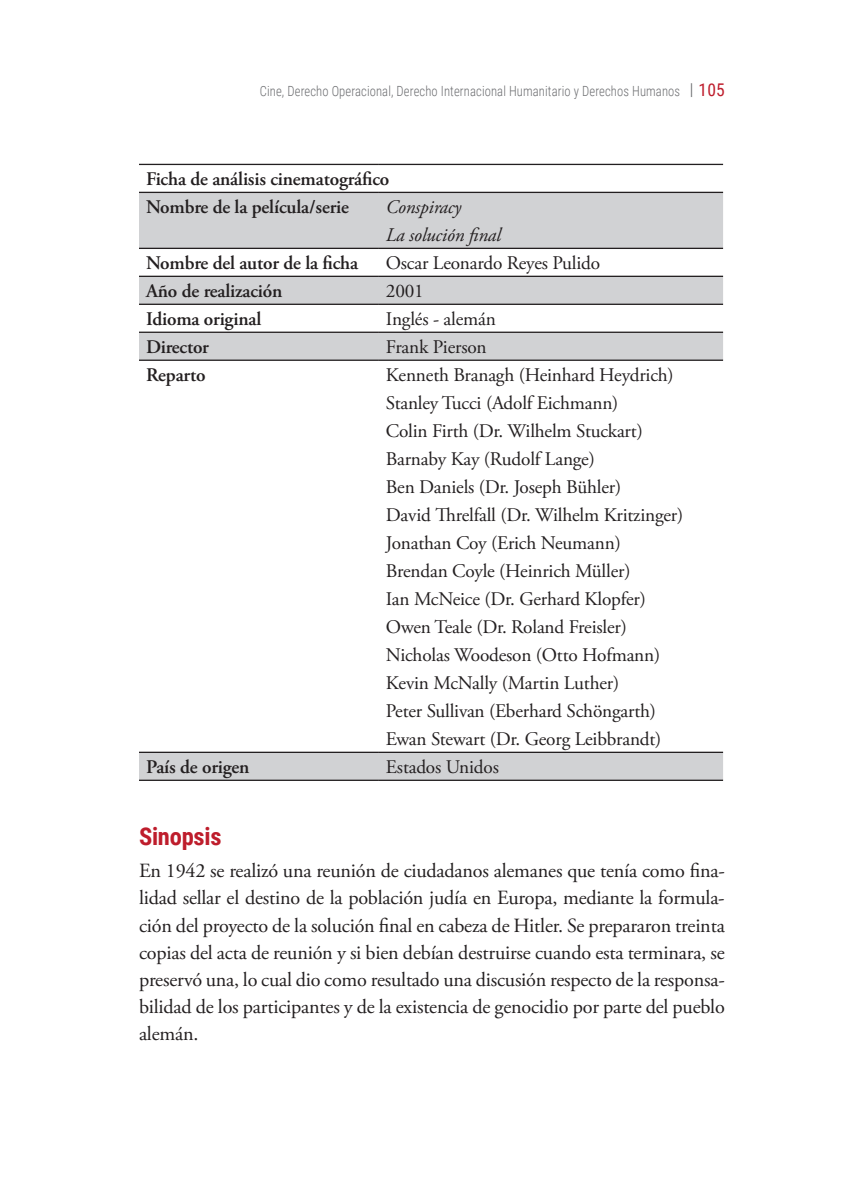
<style>
.page{position:relative;width:844px;height:1191px;background:#fff}
.page>*{position:absolute;margin:0;border:0;box-sizing:border-box;transform-origin:0 0}
.t1{font:700 24.5px "Roboto Condensed";letter-spacing:-.01em;color:#be1d2c}
.t2{font:20.12px/27.1px "Adobe Garamond Pro";letter-spacing:-.01em;color:#231f20;text-align:justify}
.t3{font:19.25px/28px "Adobe Garamond Pro";letter-spacing:-.02em;color:#231f20}
.t4{font:600 19.25px/28px "Adobe Garamond Pro";letter-spacing:-.01em;color:#231f20}
.t5{font:italic 19.25px/28px "Adobe Garamond Pro";letter-spacing:-.01em;color:#231f20}
.t6{font:300 14px "Roboto Condensed";letter-spacing:.01em;color:#6c6d70;scale:.9 1}
.s1{font-size:16.45px}
.s2{font-weight:400;font-size:17.5px;color:#be1d2c}
</style>
<div class="page">
<svg style="left:139px;top:193px;width:584px;height:586px"></svg>
<hr style="left:139px;top:164px;width:240px;height:1px;background:#231f20">
<hr style="left:379px;top:164px;width:344px;height:1px;background:#231f20">
<hr style="left:139px;top:192px;width:240px;height:1px;background:#231f20">
<hr style="left:379px;top:192px;width:344px;height:1px;background:#231f20">
<hr style="left:139px;top:248px;width:240px;height:1px;background:#231f20">
<hr style="left:379px;top:248px;width:344px;height:1px;background:#231f20">
<hr style="left:139px;top:276px;width:240px;height:1px;background:#231f20">
<hr style="left:379px;top:276px;width:344px;height:1px;background:#231f20">
<hr style="left:139px;top:304px;width:240px;height:1px;background:#231f20">
<hr style="left:379px;top:304px;width:344px;height:1px;background:#231f20">
<hr style="left:139px;top:331px;width:240px;height:2px;background:#231f20">
<hr style="left:379px;top:331px;width:344px;height:2px;background:#231f20">
<hr style="left:139px;top:359px;width:240px;height:2px;background:#231f20">
<hr style="left:379px;top:359px;width:344px;height:2px;background:#231f20">
<hr style="left:139px;top:751px;width:240px;height:2px;background:#231f20">
<hr style="left:379px;top:751px;width:344px;height:2px;background:#231f20">
<hr style="left:139px;top:779px;width:240px;height:2px;background:#231f20">
<hr style="left:379px;top:779px;width:344px;height:2px;background:#231f20">
<p class="t6" style="left:260px;top:82px;width:518px">Cine, Derecho Operacional, Derecho Internacional Humanitario y Derechos Humanos <span class="s1">|</span> <span class="s2">105</span></p>
<p class="t4" style="left:146px;top:165px;width:245px">Ficha de análisis cinematográfico<br>Nombre de la película/serie</p>
<p class="t5" style="left:386px;top:194px;width:116px">Conspiracy<br>La solución final</p>
<p class="t4" style="left:146px;top:249px;width:214px">Nombre del autor de la ficha</p>
<p class="t3" style="left:386px;top:250px;width:216px">Oscar Leonardo Reyes Pulido</p>
<p class="t4" style="left:146px;top:277px;width:138px">Año de realización</p>
<p class="t3" style="left:386px;top:278px;width:39px">2001</p>
<p class="t4" style="left:146px;top:305px;width:117px">Idioma original</p>
<p class="t3" style="left:386px;top:306px;width:111px">Inglés - alemán</p>
<p class="t4" style="left:146px;top:333px;width:64px">Director</p>
<p class="t3" style="left:386px;top:334px;width:102px">Frank Pierson</p>
<p class="t4" style="left:146px;top:361px;width:61px">Reparto</p>
<p class="t3" style="left:386px;top:362px;width:299px">Kenneth Branagh (Heinhard Heydrich)<br>Stanley Tucci (Adolf Eichmann)<br>Colin Firth (Dr. Wilhelm Stuckart)<br>Barnaby Kay (Rudolf Lange)<br>Ben Daniels (Dr. Joseph Bühler)<br>David Threlfall (Dr. Wilhelm Kritzinger)<br>Jonathan Coy (Erich Neumann)<br>Brendan Coyle (Heinrich Müller)<br>Ian McNeice (Dr. Gerhard Klopfer)<br>Owen Teale (Dr. Roland Freisler)<br>Nicholas Woodeson (Otto Hofmann)<br>Kevin McNally (Martin Luther)<br>Peter Sullivan (Eberhard Schöngarth)<br>Ewan Stewart (Dr. Georg Leibbrandt)</p>
<p class="t4" style="left:146px;top:753px;width:105px">País de origen</p>
<p class="t3" style="left:386px;top:754px;width:114px">Estados Unidos</p>
<p class="t1" style="left:139px;top:819px;width:84px">Sinopsis</p>
<p class="t2" style="left:139px;top:858px;width:587px">En 1942 se realizó una reunión de ciudadanos alemanes que tenía como fina&shy;lidad sellar el destino de la población judía en Europa, mediante la formula&shy;ción del proyecto de la solución final en cabeza de Hitler. Se prepararon treinta copias del acta de reunión y si bien debían destruirse cuando esta terminara, se preservó una, lo cual dio como resultado una discusión respecto de la responsa&shy;bilidad de los participantes y de la existencia de genocidio por parte del pueblo alemán.</p>
</div>
